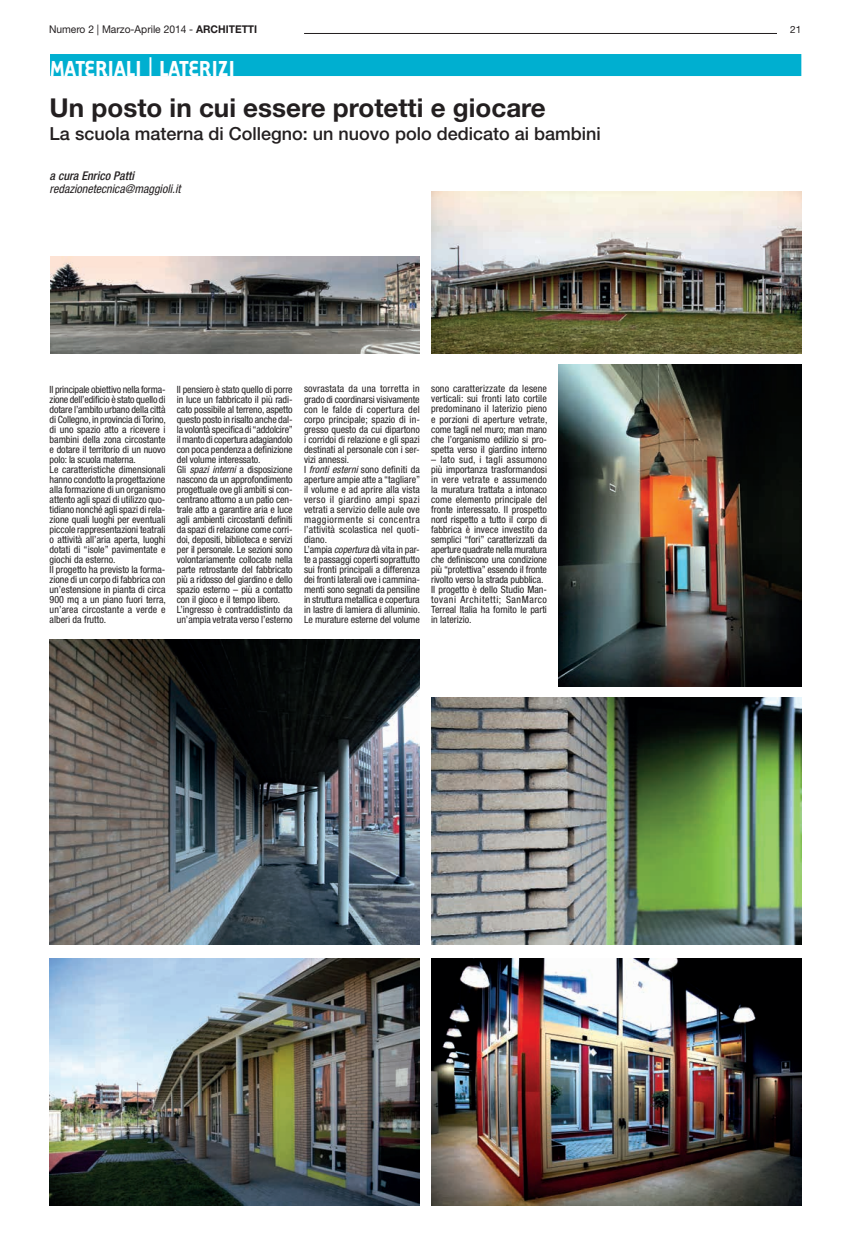
<style>
.page{position:relative;width:851px;height:1248px;background:#fff}
.page>*{position:absolute;margin:0;border:0;box-sizing:border-box;transform-origin:0 0}
.t1{font:700 26px "Helvetica Neue LT Std";color:#231f20}
.t2{font:700 25px "Tarzana Narrow";color:#fff}
.t3{font:500 18px "Helvetica Neue LT Std";color:#231f20}
.t4{font:italic condensed 12px "Helvetica Neue LT Std";color:#231f20}
.t5{font:italic 500 condensed 12px "Helvetica Neue LT Std";color:#231f20}
.t6{font:10.7px "Helvetica Neue LT Std";color:#231f20;scale:.96 1}
.t7{font:condensed 10px/10px "Helvetica Neue LT Std";letter-spacing:-.005em;color:#231f20}
.t8{font:10px "Helvetica Neue LT Std";color:#231f20}
.s1{font-weight:700}
.s2{font-style:italic}
</style>
<div class="page">
<hr style="left:304px;top:33px;width:473px;height:1px;background:#231f20">
<div style="left:50px;top:54px;width:751px;height:22px;background:#00afd0"></div>
<img style="left:50px;top:256px;width:370px;height:97px">
<img style="left:431px;top:192px;width:370px;height:161px">
<img style="left:49px;top:639px;width:371px;height:305px">
<img style="left:50px;top:958px;width:370px;height:247px">
<img style="left:431px;top:697px;width:370px;height:247px">
<img style="left:431px;top:958px;width:370px;height:247px">
<img style="left:558px;top:364px;width:243px;height:322px">
<p class="t6" style="left:49px;top:23px;width:218px">Numero 2 | Marzo-Aprile 2014 - <span class="s1">ARCHITETTI</span></p>
<p class="t8" style="left:790px;top:24px;width:13px">21</p>
<h2 class="t2" style="left:50px;top:53px;width:186px">MATERIALI | LATERIZI</h2>
<h1 class="t1" style="left:50px;top:91px;width:497px">Un posto in cui essere protetti e giocare</h1>
<h3 class="t3" style="left:50px;top:123px;width:552px">La scuola materna di Collegno: un nuovo polo dedicato ai bambini</h3>
<p class="t5" style="left:50px;top:168px;width:86px">a cura Enrico Patti</p>
<p class="t4" style="left:50px;top:182px;width:133px">redazionetecnica@maggioli.it</p>
<p class="t7" style="left:50px;top:384px;width:118px">Il principale obiettivo nella forma&shy;zione dell’edificio è stato quello di dotare l’ambito urbano della città di Collegno, in provincia di Torino, di uno spazio atto a ricevere i bambini della zona circostante e dotare il territorio di un nuovo polo: la scuola materna.<br>Le caratteristiche dimensionali hanno condotto la progettazione alla formazione di un organismo attento agli spazi di utilizzo quo&shy;tidiano nonché agli spazi di rela&shy;zione quali luoghi per eventuali piccole rappresentazioni teatrali o attività all’aria aperta, luoghi dotati di “isole” pavimentate e giochi da esterno.<br>Il progetto ha previsto la forma&shy;zione di un corpo di fabbrica con un’estensione in pianta di circa<br>900 mq a un piano fuori terra, un’area circostante a verde e alberi da frutto.</p>
<p class="t7" style="left:177px;top:384px;width:118px">Il pensiero è stato quello di porre in luce un fabbricato il più radi&shy;cato possibile al terreno, aspetto questo posto in risalto anche dal&shy;la volontà specifica di “addolcire” il manto di copertura adagiandolo con poca pendenza a definizione del volume interessato.<br>Gli <span class="s2">spazi interni</span> a disposizione nascono da un approfondimento progettuale ove gli ambiti si con&shy;centrano attorno a un patio cen&shy;trale atto a garantire aria e luce agli ambienti circostanti definiti da spazi di relazione come corri&shy;doi, depositi, biblioteca e servizi per il personale. Le sezioni sono volontariamente collocate nella parte retrostante del fabbricato più a ridosso del giardino e dello spazio esterno – più a contatto con il gioco e il tempo libero.<br>L’ingresso è contraddistinto da un’ampia vetrata verso l’esterno</p>
<p class="t7" style="left:304px;top:384px;width:118px">sovrastata da una torretta in grado di coordinarsi visivamente con le falde di copertura del corpo principale; spazio di in&shy;gresso questo da cui dipartono i corridoi di relazione e gli spazi destinati al personale con i ser&shy;vizi annessi.<br>I <span class="s2">fronti esterni</span> sono definiti da aperture ampie atte a “tagliare” il volume e ad aprire alla vista verso il giardino ampi spazi vetrati a servizio delle aule ove maggiormente si concentra l’attività scolastica nel quoti&shy;diano.<br>L’ampia <span class="s2">copertura</span> dà vita in par&shy;te a passaggi coperti soprattutto sui fronti principali a differenza dei fronti laterali ove i cammina&shy;menti sono segnati da pensiline in struttura metallica e copertura in lastre di lamiera di alluminio.<br>Le murature esterne del volume</p>
<p class="t7" style="left:431px;top:384px;width:118px;text-align:justify">sono caratterizzate da lesene verticali: sui fronti lato cortile predominano il laterizio pieno e porzioni di aperture vetrate, come tagli nel muro; man mano che l’organismo edilizio si pro&shy;spetta verso il giardino interno</p>
<p class="t7" style="left:431px;top:454px;width:117px">– lato sud, i tagli assumono più importanza trasformandosi in vere vetrate e assumendo la muratura trattata a intonaco come elemento principale del fronte interessato. Il prospetto nord rispetto a tutto il corpo di fabbrica è invece investito da semplici “fori” caratterizzati da aperture quadrate nella muratura che definiscono una condizione più “protettiva” essendo il fronte rivolto verso la strada pubblica.<br>Il progetto è dello Studio Man&shy;tovani Architetti; SanMarco<br>Terreal Italia ha fornito le parti in laterizio.</p>
</div>
